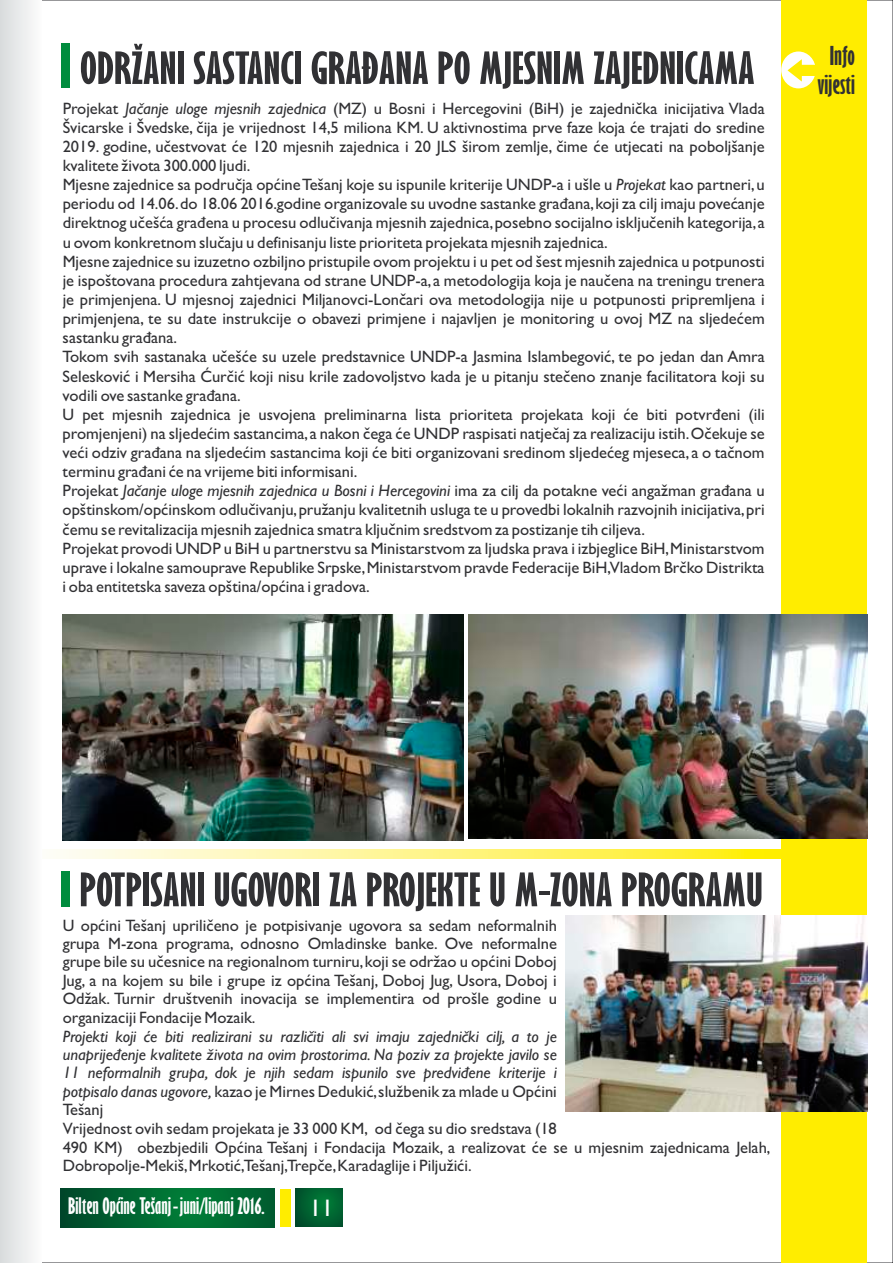
<style>
.page{position:relative;width:893px;height:1263px;background:#fff}
.page>*{position:absolute;margin:0;border:0;box-sizing:border-box;transform-origin:0 0}
.t1{font:700 extra-condensed 42.45px "Gill Sans";color:#313134;scale:1.25 1}
.t2{font:700 extra-condensed 40.8px "Gill Sans";color:#313134;scale:1.29 1}
.t3{font:700 extra-condensed 24px/28.8px "Gill Sans";color:#313134;text-align:center;scale:1.18 1}
.t4{font:24px "Gill Sans";color:#fefefe}
.t5{font:700 extra-condensed 21px "Gill Sans";color:#fefefe;scale:1.08 1}
.t6{font:16.5px/19.2px "Gill Sans";color:#313134}
.s1{font-style:italic}
</style>
<div class="page">
<svg style="left:56px;top:850px;width:726px;height:8px;background:#fef586"></svg>
<div style="left:782px;top:0;width:85px;height:1263px;background:#ffed00"></div>
<div style="left:781px;top:52px;width:35px;height:36px;background:#fefefe;border-radius:50%"></div>
<svg style="left:787px;top:59px;width:29px;height:23px"></svg>
<svg style="left:296px;top:1189px;width:46px;height:38px;background:#006330"></svg>
<svg style="left:60px;top:1189px;width:215px;height:38px;background:#006631"></svg>
<div style="left:280px;top:1189px;width:10px;height:38px;background:#ffed00"></div>
<div style="left:61px;top:44px;width:9px;height:44px;background:#008c3e"></div>
<img style="left:63px;top:615px;width:401px;height:225px">
<img style="left:468px;top:615px;width:400px;height:224px">
<div style="left:61px;top:871px;width:9px;height:36px;background:#008c3e"></div>
<img style="left:565px;top:915px;width:302px;height:197px">
<h2 class="t2" style="left:80px;top:51px;width:524px">ODRŽANI SASTANCI GRAĐANA PO MJESNIM ZAJEDNICAMA</h2>
<p class="t6" style="left:63px;top:100px;width:704px">Projekat <span class="s1">Jačanje uloge mjesnih zajednica</span> (MZ) u Bosni i Hercegovini (BiH) je zajednička inicijativa Vlada Švicarske i Švedske, čija je vrijednost 14,5 miliona KM. U aktivnostima prve faze koja će trajati do sredine 2019. godine, učestvovat će 120 mjesnih zajednica i 20 JLS širom zemlje, čime će utjecati na poboljšanje kvalitete života 300.000 ljudi.<br>Mjesne zajednice sa područja općine Tešanj koje su ispunile kriterije UNDP-a i ušle u <span class="s1">Projekat</span> kao partneri,u periodu od 14.06.do 18.06 2016.godine organizovale su uvodne sastanke građana,koji za cilj imaju povećanje direktnog učešća građena u procesu odlučivanja mjesnih zajednica,posebno socijalno isključenih kategorija,a u ovom konkretnom slučaju u definisanju liste prioriteta projekata mjesnih zajednica.<br>Mjesne zajednice su izuzetno ozbiljno pristupile ovom projektu i u pet od šest mjesnih zajednica u potpunosti je ispoštovana procedura zahtjevana od strane UNDP-a, a metodologija koja je naučena na treningu trenera je primjenjena. U mjesnoj zajednici Miljanovci-Lončari ova metodologija nije u potpunosti pripremljena i primjenjena, te su date instrukcije o obavezi primjene i najavljen je monitoring u ovoj MZ na sljedećem sastanku građana.<br>Tokom svih sastanaka učešće su uzele predstavnice UNDP-a Jasmina Islambegović, te po jedan dan Amra Selesković i Mersiha Ćurčić koji nisu krile zadovoljstvo kada je u pitanju stečeno znanje facilitatora koji su vodili ove sastanke građana.<br>U pet mjesnih zajednica je usvojena preliminarna lista prioriteta projekata koji će biti potvrđeni (ili promjenjeni) na sljedećim sastancima,a nakon čega će UNDP raspisati natječaj za realizaciju istih.Očekuje se veći odziv građana na sljedećim sastancima koji će biti organizovani sredinom sljedećeg mjeseca, a o tačnom terminu građani će na vrijeme biti informisani.<br>Projekat <span class="s1">Jačanje uloge mjesnih zajednica u Bosni i Hercegovini</span> ima za cilj da potakne veći angažman građana u opštinskom/općinskom odlučivanju,pružanju kvalitetnih usluga te u provedbi lokalnih razvojnih inicijativa,pri čemu se revitalizacija mjesnih zajednica smatra ključnim sredstvom za postizanje tih ciljeva.<br>Projekat provodi UNDP u BiH u partnerstvu sa Ministarstvom za ljudska prava i izbjeglice BiH,Ministarstvom uprave i lokalne samouprave Republike Srpske,Ministarstvom pravde Federacije BiH,Vladom Brčko Distrikta i oba entitetska saveza opština/općina i gradova.</p>
<h3 class="t3" style="left:817px;top:43px;width:33px">Info vijesti</h3>
<h1 class="t1" style="left:79px;top:872px;width:548px">POTPISANI UGOVORI ZA PROJEKTE U M-ZONA PROGRAMU</h1>
<p class="t6" style="left:63px;top:918px;width:496px;line-height:18.3px;text-align:justify">U općini Tešanj upriličeno je potpisivanje ugovora sa sedam neformalnih grupa M-zona programa, odnosno Omladinske banke. Ove neformalne grupe bile su učesnice na regionalnom turniru,koji se održao u općini Doboj Jug, a na kojem su bile i grupe iz općina Tešanj, Doboj Jug, Usora, Doboj i Odžak. Turnir društvenih inovacija se implementira od prošle godine u organizaciji Fondacije Mozaik.</p>
<p class="t6" style="left:63px;top:1029px;width:709px;line-height:18.5px"><span class="s1">Projekti koji će biti realizirani su različiti ali svi imaju zajednički cilj, a to je<br>unaprijeđenje kvalitete života na ovim prostorima. Na poziv za projekte javilo se<br>11 neformalnih grupa, dok je njih sedam ispunilo sve predviđene kriterije i<br>potpisalo danas ugovore,</span> kazao je Mirnes Dedukić,službenik za mlade u Općini<br>Tešanj<br>Vrijednost ovih sedam projekata je 33 000 KM, od čega su dio sredstava (18<br>490 KM) obezbjedili Općina Tešanj i Fondacija Mozaik, a realizovat će se u mjesnim zajednicama Jelah, Dobropolje-Mekiš,Mrkotić,Tešanj,Trepče,Karadaglije i Piljužići.</p>
<p class="t5" style="left:68px;top:1197px;width:184px">Bilten Općine Tešanj -juni/lipanj 2016.</p>
<h3 class="t4" style="left:309px;top:1199px;width:25px">11</h3>
</div>
